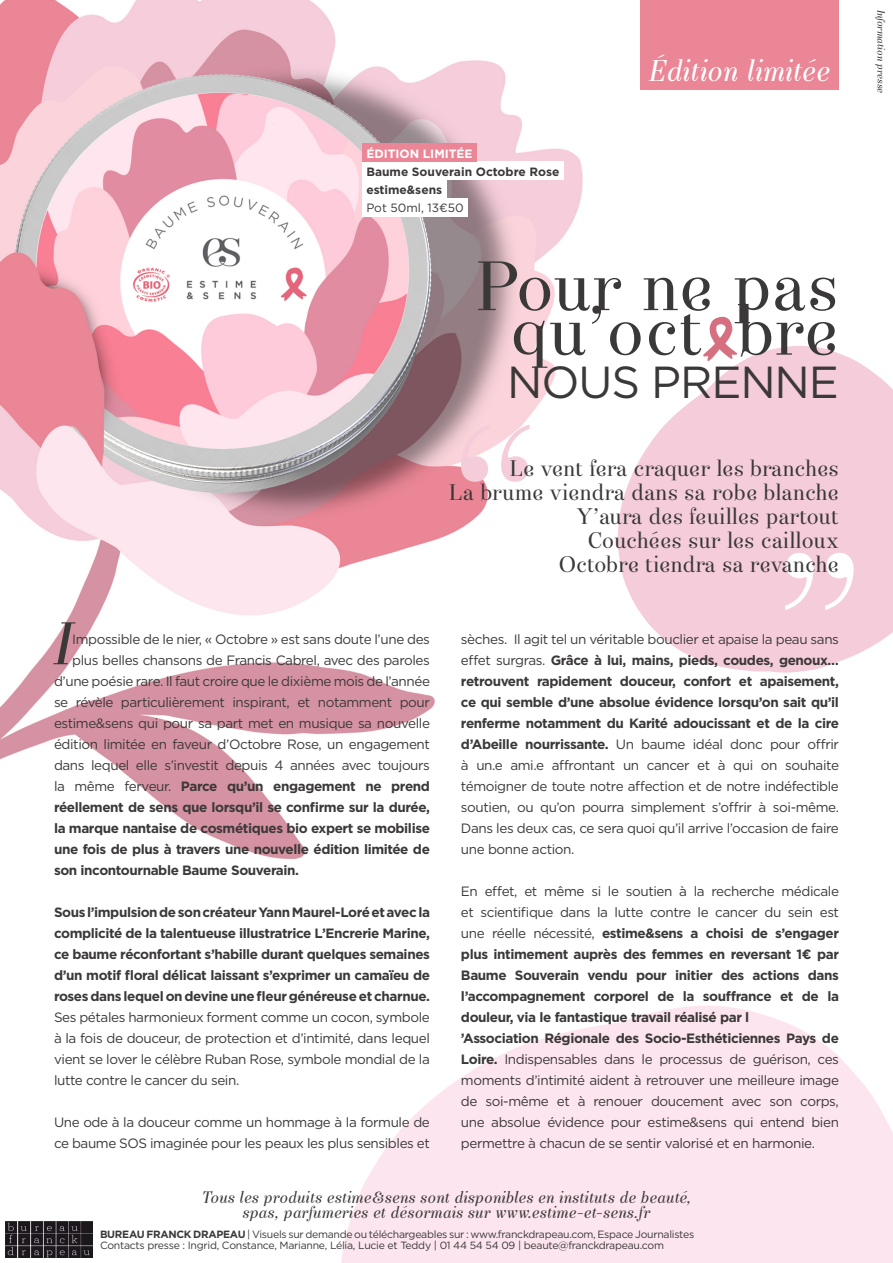
<style>
.page{position:relative;width:893px;height:1263px;background:#fff}
.page>*{position:absolute;margin:0;border:0;box-sizing:border-box;transform-origin:0 0}
.t1{font:69.6px "Narziss Text Regular Drops";letter-spacing:-.01em;color:#3b3838}
.t2{font:italic 59.85px "Narziss Text";color:#3b3838}
.t3{font:44.85px "Gotham";letter-spacing:-.025em;color:#3b3838}
.t4{font:italic 30px "Narziss Text";color:#fff}
.t5{font:22.5px "Narziss Text Regular Drops";letter-spacing:-.01em;color:#3b3838}
.t6{font:italic 16.5px "Narziss Text";color:#3b3838}
.t7{font:13.5px/21px "Gotham";letter-spacing:-.03em;color:#3b3838;text-align:justify}
.t8{font:700 13.5px/21px "Gotham";letter-spacing:-.03em;color:#3b3838;text-align:justify}
.t9{font:700 12px "Gotham";color:#3b3838}
.t10{font:700 12px "Gotham";color:#fff}
.t11{font:12px "Gotham";color:#3b3838}
.t12{font:10.5px "Gotham";letter-spacing:-.025em;color:#3b3838}
.t13{font:italic 10.5px "Narziss Text";color:#3b3838}
.s1{font-weight:400}
.s2{font-weight:700}
</style>
<div class="page">
<img style="left:0;top:0;width:839px;height:1258px">
<svg style="left:338px;top:1006px;width:555px;height:257px;fill:#fce5ef"></svg>
<svg style="left:617px;top:346px;width:276px;height:328px;fill:#f5cdda"></svg>
<img style="left:5px;top:1221px;width:87px;height:37px">
<div style="left:362px;top:162px;width:202px;height:18px;background:#fff"></div>
<div style="left:362px;top:180px;width:84px;height:18px;background:#fff"></div>
<div style="left:362px;top:198px;width:106px;height:18px;background:#fff"></div>
<div style="left:362px;top:144px;width:115px;height:18px;background:#ea8696"></div>
<div style="left:640px;top:0;width:199px;height:89px;background:#ea8696"></div>
<svg style="left:461px;top:425px;width:28px;height:57px;background:#f6d0da"></svg>
<svg style="left:501px;top:425px;width:28px;height:57px"></svg>
<svg style="left:703px;top:317px;width:34px;height:44px"></svg>
<svg style="left:825px;top:553px;width:29px;height:57px"></svg>
<svg style="left:785px;top:553px;width:28px;height:57px"></svg>
<p class="t10" style="left:366px;top:145px;width:108px">ÉDITION LIMITÉE</p>
<p class="t9" style="left:366px;top:164px;width:195px">Baume Souverain Octobre Rose</p>
<p class="t9" style="left:366px;top:182px;width:77px">estime&amp;sens</p>
<p class="t11" style="left:366px;top:200px;width:99px">Pot 50ml, 13€50</p>
<p class="t4" style="left:649px;top:52px;width:183px">Édition limitée</p>
<p class="t1" style="left:476px;top:244px;width:364px">Pour ne pas</p>
<p class="t1" style="left:510px;top:288px;width:331px">qu’oct bre</p>
<p class="t3" style="left:507px;top:354px;width:333px">NOUS PRENNE</p>
<p class="t2" style="left:54px;top:607px;width:20px">I</p>
<p class="t7" style="left:72px;top:628px;width:359px">Impossible de le nier, « Octobre » est sans doute l’une des</p>
<p class="t7" style="left:72px;top:649px;width:359px">plus belles chansons de Francis Cabrel, avec des paroles</p>
<p class="t7" style="left:54px;top:670px;width:378px">d’une poésie rare. Il faut croire que le dixième mois de l’année</p>
<p class="t7" style="left:54px;top:691px;width:377px">se révèle particulièrement inspirant, et notamment pour</p>
<p class="t7" style="left:54px;top:712px;width:377px">estime&amp;sens qui pour sa part met en musique sa nouvelle</p>
<p class="t7" style="left:54px;top:733px;width:377px">édition limitée en faveur d’Octobre Rose, un engagement</p>
<p class="t7" style="left:54px;top:754px;width:377px">dans lequel elle s’investit depuis 4 années avec toujours</p>
<p class="t8" style="left:54px;top:775px;width:377px"><span class="s1">la même ferveur.</span> Parce qu’un engagement ne prend</p>
<p class="t8" style="left:54px;top:796px;width:377px">réellement de sens que lorsqu’il se confirme sur la durée,</p>
<p class="t8" style="left:54px;top:817px;width:377px">la marque nantaise de cosmétiques bio expert se mobilise</p>
<p class="t8" style="left:54px;top:838px;width:377px">une fois de plus à travers une nouvelle édition limitée de</p>
<p class="t8" style="left:54px;top:859px;width:247px">son incontournable Baume Souverain.</p>
<p class="t8" style="left:54px;top:901px;width:377px">Sous l’impulsion de son créateur Yann Maurel-Loré et avec la complicité de la talentueuse illustratrice L’Encrerie Marine, ce baume réconfortant s’habille durant quelques semaines d’un motif floral délicat laissant s’exprimer un camaïeu de roses dans lequel on devine une fleur généreuse et charnue.<br><span class="s1">Ses pétales harmonieux forment comme un cocon, symbole à la fois de douceur, de protection et d’intimité, dans lequel vient se lover le célèbre Ruban Rose, symbole mondial de la lutte contre le cancer du sein.</span></p>
<p class="t7" style="left:54px;top:1111px;width:377px">Une ode à la douceur comme un hommage à la formule de ce baume SOS imaginée pour les peaux les plus sensibles et</p>
<p class="t5" style="left:510px;top:455px;width:331px">Le vent fera craquer les branches</p>
<p class="t5" style="left:449px;top:479px;width:391px">La brume viendra dans sa robe blanche</p>
<p class="t5" style="left:576px;top:503px;width:264px">Y’aura des feuilles partout</p>
<p class="t5" style="left:588px;top:527px;width:253px">Couchées sur les cailloux</p>
<p class="t5" style="left:559px;top:551px;width:282px">Octobre tiendra sa revanche</p>
<p class="t7" style="left:461px;top:628px;width:379px">sèches. Il agit tel un véritable bouclier et apaise la peau sans effet surgras. <span class="s2">Grâce à lui, mains, pieds, coudes, genoux… retrouvent rapidement douceur, confort et apaisement, ce qui semble d’une absolue évidence lorsqu’on sait qu’il renferme notamment du Karité adoucissant et de la cire d’Abeille nourrissante.</span> Un baume idéal donc pour offrir à un.e ami.e affrontant un cancer et à qui on souhaite témoigner de toute notre affection et de notre indéfectible soutien, ou qu’on pourra simplement s’offrir à soi-même.<br>Dans les deux cas, ce sera quoi qu’il arrive l’occasion de faire une bonne action.</p>
<p class="t8" style="left:461px;top:880px;width:379px"><span class="s1">En effet, et même si le soutien à la recherche médicale et scientifique dans la lutte contre le cancer du sein est une réelle nécessité,</span> estime&amp;sens a choisi de s’engager plus intimement auprès des femmes en reversant 1€ par Baume Souverain vendu pour initier des actions dans l’accompagnement corporel de la souffrance et de la douleur, via le fantastique travail réalisé par l</p>
<p class="t7" style="left:461px;top:1027px;width:379px"><span class="s2">’Association Régionale des Socio-Esthéticiennes Pays de Loire.</span> Indispensables dans le processus de guérison, ces moments d’intimité aident à retrouver une meilleure image de soi-même et à renouer doucement avec son corps, une absolue évidence pour estime&amp;sens qui entend bien permettre à chacun de se sentir valorisé et en harmonie.</p>
<p class="t6" style="left:202px;top:1188px;width:491px">Tous les produits estime&amp;sens sont disponibles en instituts de beauté,</p>
<p class="t6" style="left:242px;top:1203px;width:410px">spas, parfumeries et désormais sur www.estime-et-sens.fr</p>
<p class="t12" style="left:100px;top:1228px;width:596px"><span class="s2">BUREAU FRANCK DRAPEAU</span> | Visuels sur demande ou téléchargeables sur : www.franckdrapeau.com, Espace Journalistes</p>
<p class="t12" style="left:100px;top:1238px;width:565px">Contacts presse : Ingrid, Constance, Marianne, Lélia, Lucie et Teddy | 01 44 54 54 09 | beaute@franckdrapeau.com</p>
<p class="t13" style="left:887px;top:10px;width:85px;rotate:90deg">Information presse</p>
</div>
